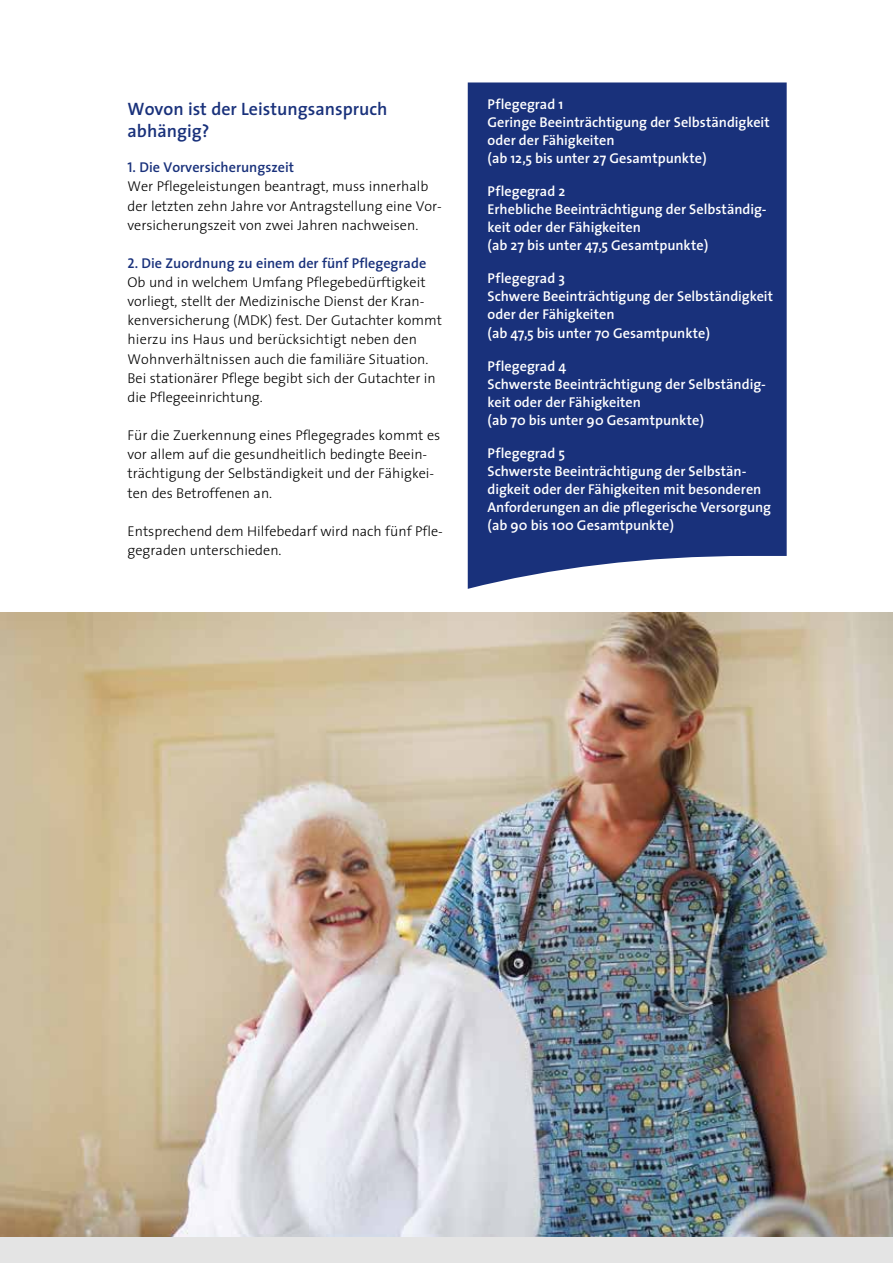
<style>
.page{position:relative;width:893px;height:1263px;background:#fff}
.page>*{position:absolute;margin:0;border:0;box-sizing:border-box;transform-origin:0 0}
.t1{font:600 18px/21.6px "The Sans";color:#19317b}
.t2{font:300 14.25px/19.2px "The Sans";color:#000}
.t3{font:600 14.25px/18px "The Sans";color:#fff}
.s1{font-family:"The Sans Semi Bold Caps";font-weight:400;color:#19317b}
.s2{font-weight:600;color:#19317b}
</style>
<div class="page">
<img style="left:0;top:612px;width:893px;height:625px">
<div style="left:0;top:1237px;width:893px;height:26px;background:#e4e4e4"></div>
<div style="left:468px;top:82px;width:319px;height:507px;background:#19317b"></div>
<p class="t1" style="left:128px;top:98px;width:261px">Wovon ist der Leistungsanspruch abhängig?</p>
<p class="t2" style="left:128px;top:157px;width:316px"><span class="s1">1</span><span class="s2">. Die Vorversicherungszeit<br></span>Wer Pflegeleistungen beantragt, muss innerhalb der letzten zehn Jahre vor Antragstellung eine Vor&shy;versicherungszeit von zwei Jahren nachweisen.</p>
<p class="t2" style="left:128px;top:253px;width:316px"><span class="s1">2</span><span class="s2">. Die Zuordnung zu einem der fünf Pflegegrade </span>Ob und in welchem Umfang Pflegebedürftigkeit vorliegt, stellt der Medizinische Dienst der Kran&shy;kenversicherung (MDK) fest. Der Gutachter kommt hierzu ins Haus und berücksichtigt neben den Wohnverhältnissen auch die familiäre Situation.<br>Bei stationärer Pflege begibt sich der Gutachter in die Pflegeeinrichtung.</p>
<p class="t2" style="left:128px;top:425px;width:314px">Für die Zuerkennung eines Pflegegrades kommt es vor allem auf die gesundheitlich bedingte Beein&shy;trächtigung der Selbständigkeit und der Fähigkei&shy;ten des Betroffenen an.</p>
<p class="t2" style="left:128px;top:521px;width:317px">Entsprechend dem Hilfebedarf wird nach fünf Pfle&shy;gegraden unterschieden.</p>
<p class="t3" style="left:487px;top:95px;width:284px">Pflegegrad 1<br>Geringe Beeinträchtigung der Selbständigkeit oder der Fähigkeiten<br>(ab 12,5 bis unter 27 Gesamtpunkte)</p>
<p class="t3" style="left:487px;top:182px;width:281px">Pflegegrad 2<br>Erhebliche Beeinträchtigung der Selbständig&shy;keit oder der Fähigkeiten<br>(ab 27 bis unter 47,5 Gesamtpunkte)</p>
<p class="t3" style="left:487px;top:269px;width:287px;line-height:18.5px">Pflegegrad 3<br>Schwere Beeinträchtigung der Selbständigkeit oder der Fähigkeiten<br>(ab 47,5 bis unter 70 Gesamtpunkte)</p>
<p class="t3" style="left:487px;top:357px;width:280px">Pflegegrad 4<br>Schwerste Beeinträchtigung der Selbständig&shy;keit oder der Fähigkeiten<br>(ab 70 bis unter 90 Gesamtpunkte)</p>
<p class="t3" style="left:487px;top:444px;width:285px">Pflegegrad 5<br>Schwerste Beeinträchtigung der Selbstän&shy;digkeit oder der Fähigkeiten mit besonderen Anforderungen an die pflegerische Versorgung (ab 90 bis 100 Gesamtpunkte)</p>
</div>
